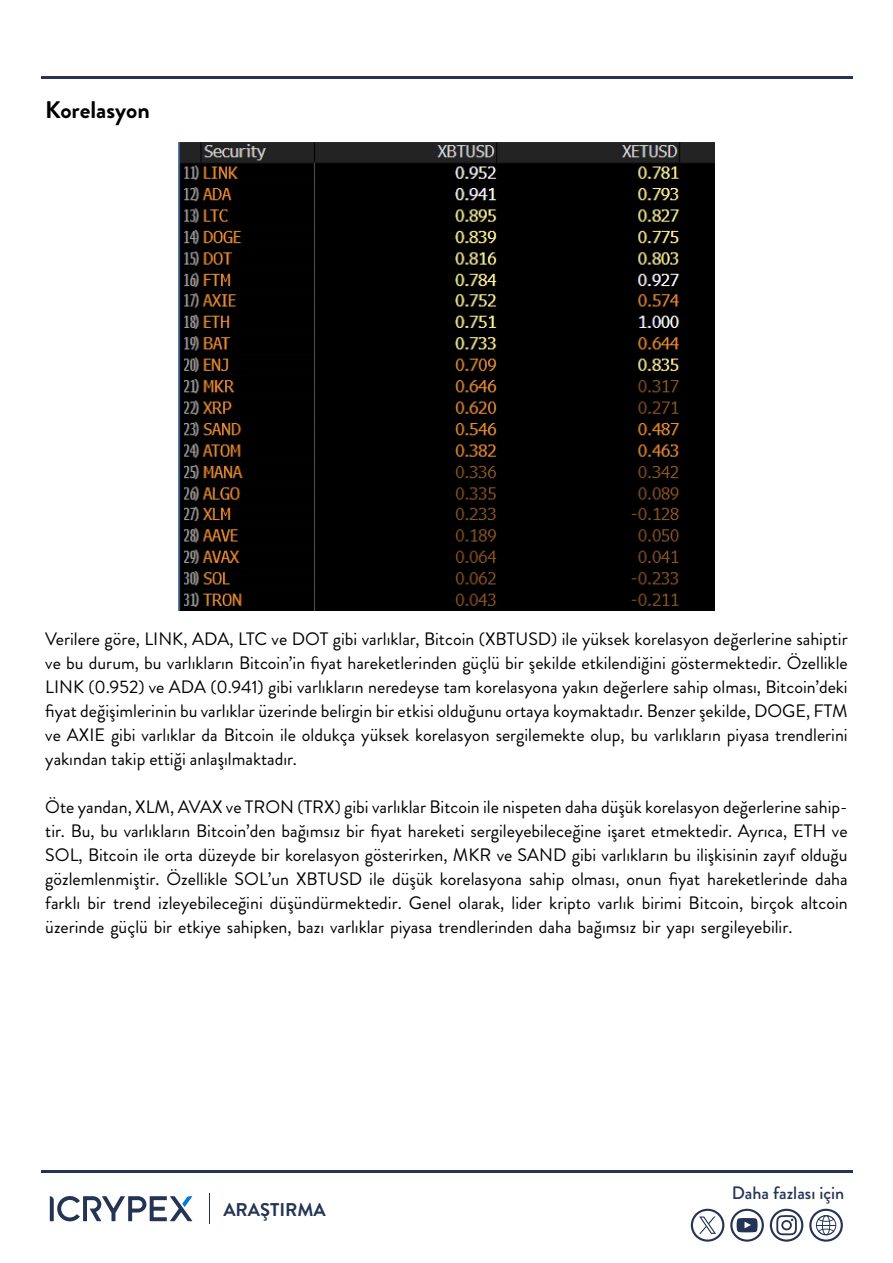
<style>
.page{position:relative;width:893px;height:1263px;background:#fff}
.page>*{position:absolute;margin:0;border:0;box-sizing:border-box;transform-origin:0 0}
.t1{font:700 24px "Brandon Grotesque";color:#000}
.t2{font:700 18.45px "Brandon Grotesque";color:#253455}
.t3{font:18px/24px "Brandon Grotesque";color:#000;text-align:justify}
.t4{font:500 18px "Brandon Grotesque";color:#253455}
</style>
<div class="page">
<hr style="left:41px;top:1170px;width:811px;height:2px;background:#253455">
<hr style="left:41px;top:76px;width:811px;height:2px;background:#253455">
<svg style="left:50px;top:1196px;width:142px;height:26px"></svg>
<hr style="left:209px;top:1193px;width:1px;height:31px;background:#253455">
<svg style="left:809px;top:1209px;width:34px;height:33px"></svg>
<svg style="left:770px;top:1209px;width:33px;height:33px"></svg>
<svg style="left:730px;top:1209px;width:34px;height:33px"></svg>
<svg style="left:691px;top:1209px;width:33px;height:33px"></svg>
<img style="left:179px;top:142px;width:535px;height:468px">
<h1 class="t1" style="left:45px;top:93px;width:106px">Korelasyon</h1>
<p class="t3" style="left:45px;top:627px;width:804px">Verilere göre, LINK, ADA, LTC ve DOT gibi varlıklar, Bitcoin (XBTUSD) ile yüksek korelasyon değerlerine sahiptir ve bu durum, bu varlıkların Bitcoin’in fiyat hareketlerinden güçlü bir şekilde etkilendiğini göstermektedir. Özellikle LINK (0.952) ve ADA (0.941) gibi varlıkların neredeyse tam korelasyona yakın değerlere sahip olması, Bitcoin’deki fiyat değişimlerinin bu varlıklar üzerinde belirgin bir etkisi olduğunu ortaya koymaktadır. Benzer şekilde, DOGE, FTM ve AXIE gibi varlıklar da Bitcoin ile oldukça yüksek korelasyon sergilemekte olup, bu varlıkların piyasa trendlerini yakından takip ettiği anlaşılmaktadır.</p>
<p class="t3" style="left:45px;top:795px;width:804px">Öte yandan, XLM, AVAX ve TRON (TRX) gibi varlıklar Bitcoin ile nispeten daha düşük korelasyon değerlerine sahip&shy;tir. Bu, bu varlıkların Bitcoin’den bağımsız bir fiyat hareketi sergileyebileceğine işaret etmektedir. Ayrıca, ETH ve SOL, Bitcoin ile orta düzeyde bir korelasyon gösterirken, MKR ve SAND gibi varlıkların bu ilişkisinin zayıf olduğu gözlemlenmiştir. Özellikle SOL’un XBTUSD ile düşük korelasyona sahip olması, onun fiyat hareketlerinde daha farklı bir trend izleyebileceğini düşündürmektedir. Genel olarak, lider kripto varlık birimi Bitcoin, birçok altcoin üzerinde güçlü bir etkiye sahipken, bazı varlıklar piyasa trendlerinden daha bağımsız bir yapı sergileyebilir.</p>
<p class="t2" style="left:223px;top:1197px;width:104px">ARAŞTIRMA</p>
<p class="t4" style="left:732px;top:1181px;width:114px">Daha fazlası için</p>
</div>
